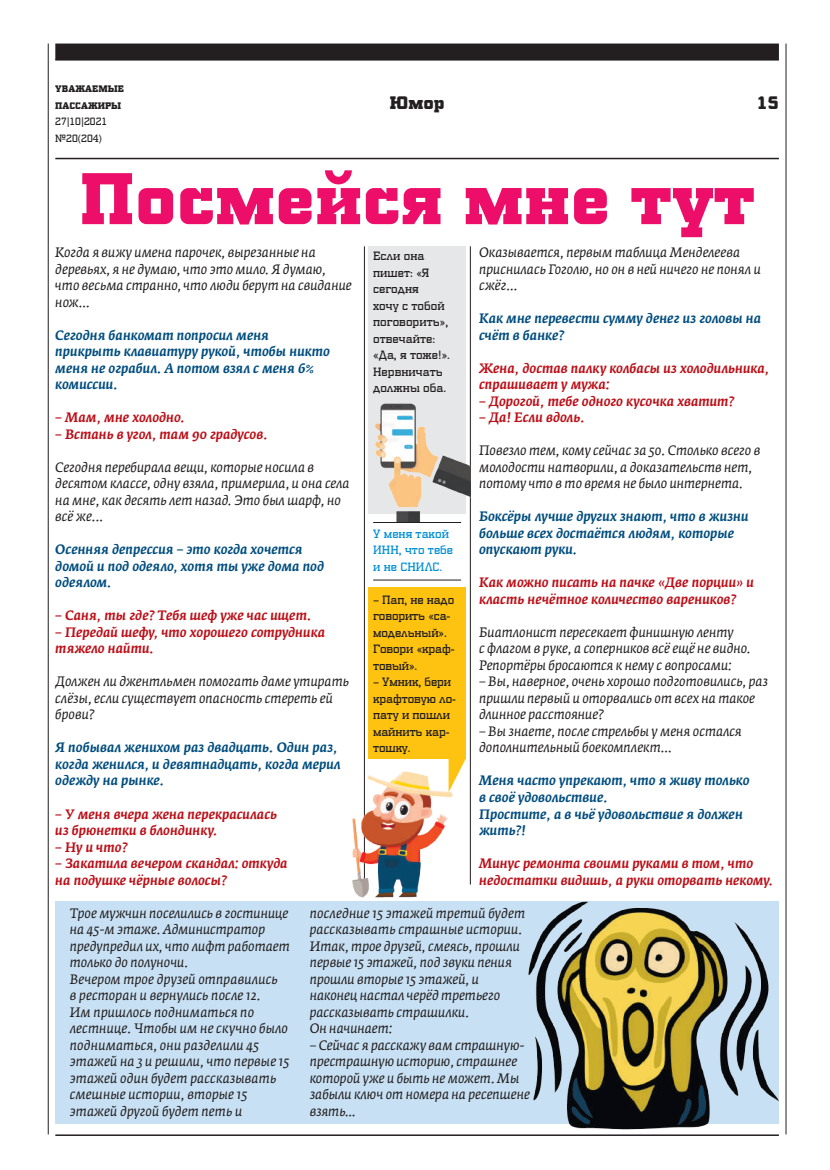
<style>
.page{position:relative;width:830px;height:1170px;background:#fff}
.page>*{position:absolute;margin:0;border:0;box-sizing:border-box;transform-origin:0 0}
.t1{font:900 72px "PF Synch Pro";color:#ec0e68}
.t2{font:900 18px "PF Synch Pro";color:#231f20}
.t3{font:italic 13.5px/16.5px "Fedra Serif A Pro";color:#231f20}
.t4{font:italic 500 13.5px/16.5px "Fedra Serif A Pro";color:#004d7e}
.t5{font:italic 500 13.5px/16.5px "Fedra Serif A Pro";color:#bb1018}
.t6{font:12px/16.5px "PF Synch Pro";letter-spacing:-.01em;color:#231f20}
.t7{font:12px/16.5px "PF Synch Pro";color:#008fd5}
.t8{font:10.5px/16.5px "PF Synch Pro";color:#231f20}
.t9{font:900 9.45px/16.5px "PF Synch Pro";color:#231f20}
</style>
<div class="page">
<hr style="left:55px;top:59px;width:723px;height:2px;background:#231f20">
<hr style="left:55px;top:1134px;width:723px;height:1px;background:#231f20">
<hr style="left:55px;top:158px;width:723px;height:1px;background:#231f20">
<hr style="left:48px;top:44px;width:1px;height:1090px;background:#231f20">
<hr style="left:785px;top:44px;width:1px;height:1090px;background:#231f20">
<div style="left:55px;top:44px;width:723px;height:16px;background:#231f20"></div>
<div style="left:368px;top:246px;width:98px;height:267px;background:#e6e7e9"></div>
<div style="left:55px;top:901px;width:723px;height:222px;background:#c7e0f3"></div>
<hr style="left:470px;top:246px;width:1px;height:638px;background:#231f20">
<hr style="left:364px;top:246px;width:1px;height:638px;background:#231f20">
<div style="left:368px;top:587px;width:98px;height:171px;background:#fec210"></div>
<svg style="left:448px;top:758px;width:18px;height:20px"></svg>
<hr style="left:373px;top:522px;width:88px;height:1px;background:#231f20">
<hr style="left:373px;top:579px;width:88px;height:1px;background:#231f20">
<img style="left:524px;top:901px;width:255px;height:229px">
<img style="left:352px;top:767px;width:104px;height:131px">
<img style="left:368px;top:398px;width:102px;height:123px">
<p class="t9" style="left:55px;top:80px;width:70px">уважаемые пассажиры</p>
<p class="t8" style="left:55px;top:113px;width:53px">27|10|2021 №20(204)</p>
<h2 class="t2" style="left:389px;top:90px;width:57px">Юмор</h2>
<h2 class="t2" style="left:756px;top:90px;width:23px">15</h2>
<h1 class="t1" style="left:79px;top:151px;width:676px">Посмейся мне тут</h1>
<p class="t3" style="left:55px;top:244px;width:298px">Когда я вижу имена парочек, вырезанные на деревьях, я не думаю, что это мило. Я думаю, что весьма странно, что люди берут на свидание нож...</p>
<p class="t4" style="left:55px;top:327px;width:276px">Сегодня банкомат попросил меня прикрыть клавиатуру рукой, чтобы никто меня не ограбил. А потом взял с меня 6% комиссии.</p>
<p class="t5" style="left:55px;top:409px;width:131px">– Мам, мне холодно.</p>
<p class="t5" style="left:55px;top:426px;width:214px">– Встань в угол, там 90 градусов.</p>
<p class="t3" style="left:55px;top:459px;width:296px">Сегодня перебирала вещи, которые носила в десятом классе, одну взяла, примерила, и oна села на мне, как десять лет назад. Это был шарф, но всё же...</p>
<p class="t4" style="left:55px;top:541px;width:270px">Осенняя депрессия – это когда хочется домой и под одеяло, хотя ты уже дома под одеялом.</p>
<p class="t5" style="left:55px;top:607px;width:257px">– Саня, ты где? Тебя шеф уже час ищет.</p>
<p class="t5" style="left:55px;top:624px;width:271px">– Передай шефу, что хорошего сотрудника тяжело найти.</p>
<p class="t3" style="left:55px;top:673px;width:295px">Должен ли джентльмен помогать даме утирать слёзы, если существует опасность стереть ей брови?</p>
<p class="t4" style="left:55px;top:739px;width:287px">Я побывал женихом раз двадцать. Один раз, когда женился, и девятнадцать, когда мерил одежду на рынке.</p>
<p class="t5" style="left:55px;top:805px;width:223px">– У меня вчера жена перекрасилась из брюнетки в блондинку.</p>
<p class="t5" style="left:55px;top:838px;width:74px">– Ну и что?</p>
<p class="t5" style="left:55px;top:855px;width:234px">– Закатила вечером скандал: откуда на подушке чёрные волосы?</p>
<p class="t6" style="left:373px;top:247px;width:78px">Если она пишет: «Я сегодня<br>хочу с тобой поговорить», отвечайте: «Да, я тоже!».<br>Нервничать должны оба.</p>
<p class="t7" style="left:373px;top:525px;width:81px">У меня такой<br>ИНН, что тебе и не СНИЛС.</p>
<p class="t6" style="left:373px;top:591px;width:83px">– Пап, не надо говорить «са&shy;модельный».<br>Говори «краф&shy;товый».</p>
<p class="t6" style="left:373px;top:673px;width:84px">– Умник, бери крафтовую ло&shy;пату и пошли майнить кар&shy;тошку.</p>
<p class="t3" style="left:479px;top:244px;width:283px">Оказывается, первым таблица Менделеева приснилась Гоголю, но он в ней ничего не понял и сжёг...</p>
<p class="t4" style="left:479px;top:310px;width:283px">Как мне перевести сумму денег из головы на счёт в банке?</p>
<p class="t5" style="left:479px;top:360px;width:291px">Жена, достав палку колбасы из холодильника, спрашивает у мужа:</p>
<p class="t5" style="left:479px;top:393px;width:257px">– Дорогой, тебе одного кусочка хватит?</p>
<p class="t5" style="left:479px;top:409px;width:107px">– Да! Если вдоль.</p>
<p class="t3" style="left:479px;top:442px;width:282px">Повезло тем, кому сейчас за 50. Столько всего в молодости натворили, а доказательств нет, потому что в то время не было интернета.</p>
<p class="t4" style="left:479px;top:508px;width:271px">Боксёры лучше других знают, что в жизни больше всех достаётся людям, которые опускают руки.</p>
<p class="t5" style="left:479px;top:574px;width:276px">Как можно писать на пачке «Две порции» и класть нечётное количество вареников?</p>
<p class="t3" style="left:479px;top:624px;width:273px">Биатлонист пересекает финишную ленту<br>с флагом в руке, а соперников всё ещё не видно.<br>Репортёры бросаются к нему с вопросами:</p>
<p class="t3" style="left:479px;top:673px;width:290px">– Вы, наверное, очень хорошо подготовились, раз пришли первый и оторвались от всех на такое длинное расстояние?</p>
<p class="t3" style="left:479px;top:723px;width:264px">– Вы знаете, после стрельбы у меня остался дополнительный боекомплект...</p>
<p class="t4" style="left:479px;top:772px;width:272px">Меня часто упрекают, что я живу только в своё удовольствие.<br>Простите, а в чьё удовольствие я должен жить?!</p>
<p class="t5" style="left:479px;top:855px;width:295px">Минус ремонта своими руками в том, что недостатки видишь, а руки оторвать некому.</p>
<p class="t3" style="left:70px;top:904px;width:221px">Трое мужчин поселились в гостинице на 45-м этаже. Администратор предупредил их, что лифт работает только до полуночи.<br>Вечером трое друзей отправились<br>в ресторан и вернулись после 12.<br>Им пришлось подниматься по лестнице. Чтобы им не скучно было подниматься, они разделили 45 этажей на 3 и решили, что первые 15 этажей один будет рассказывать смешные истории, вторые 15 этажей другой будет петь и</p>
<p class="t3" style="left:309px;top:904px;width:217px">последние 15 этажей третий будет рассказывать страшные истории.<br>Итак, трое друзей, смеясь, прошли первые 15 этажей, под звуки пения прошли вторые 15 этажей, и наконец настал черёд третьего рассказывать страшилки.<br>Он начинает:</p>
<p class="t3" style="left:309px;top:1036px;width:222px">– Сейчас я расскажу вам страшную&shy;престрашную историю, страшнее которой уже и быть не может. Мы забыли ключ от номера на ресепшене взять…</p>
</div>
